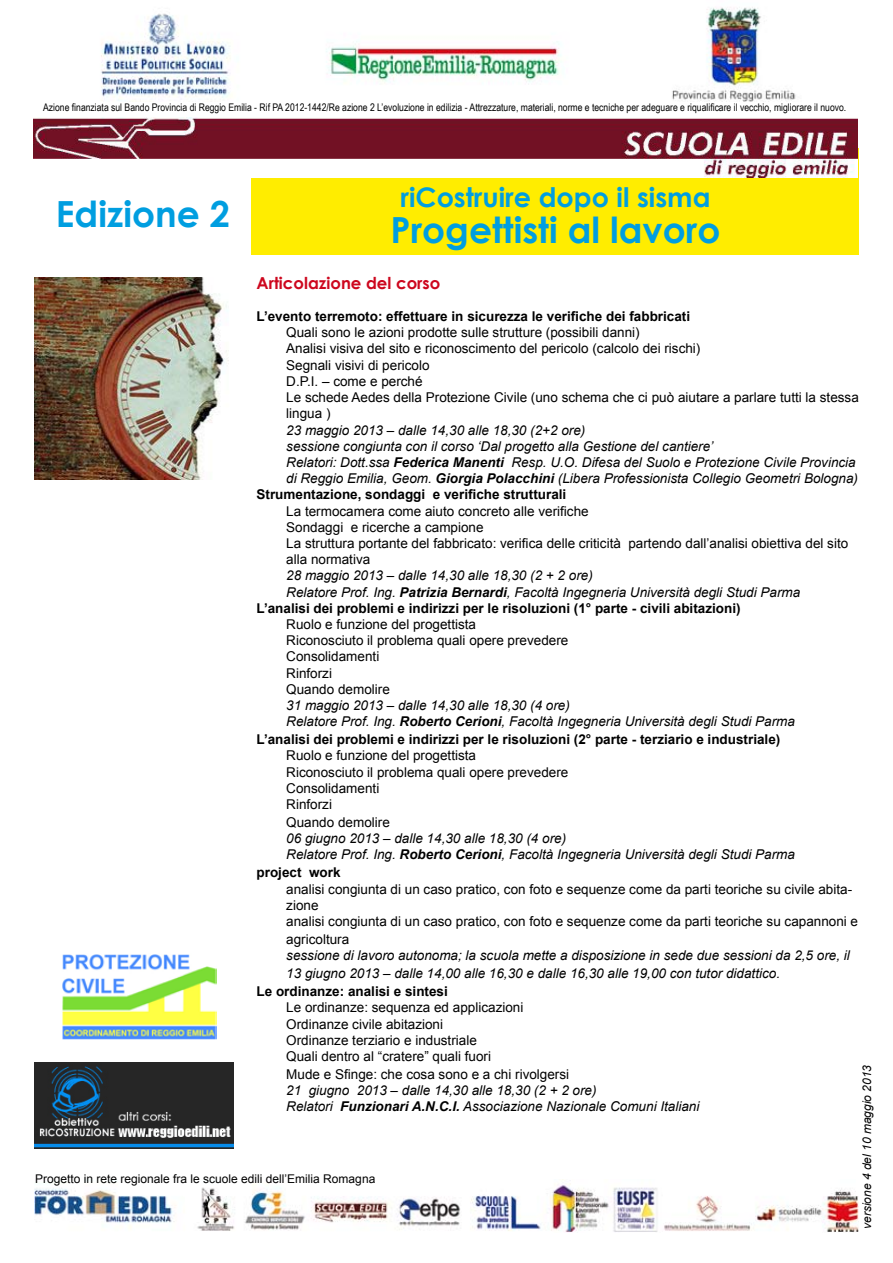
<style>
.page{position:relative;width:893px;height:1263px;background:#fff}
.page>*{position:absolute;margin:0;border:0;box-sizing:border-box;transform-origin:0 0}
.t1{font:700 36px "Century Gothic";color:#009ee0}
.t2{font:700 27px "Century Gothic";color:#009ee0}
.t3{font:700 16.5px "Century Gothic";color:#cd071e}
.t4{font:13.5px/16.2px "Arial";color:#000}
.t5{font:italic 13.5px/16.2px "Arial";color:#000}
.t6{font:700 13.5px "Arial";color:#000}
.t7{font:12px "Arial";color:#000}
.t8{font:italic 12px "Arial";color:#000}
.t9{font:10.5px "Arial Narrow";color:#000}
.s1{font-weight:700}
</style>
<div class="page">
<div style="left:252px;top:149px;width:607px;height:106px;background:#ffed00"></div>
<img style="left:34px;top:117px;width:823px;height:60px">
<img style="left:101px;top:7px;width:695px;height:94px">
<img style="left:34px;top:1062px;width:200px;height:86px">
<img style="left:34px;top:1179px;width:825px;height:53px">
<img style="left:34px;top:277px;width:195px;height:203px">
<img style="left:62px;top:954px;width:154px;height:86px">
<p class="t9" style="left:43px;top:100px;width:804px">Azione finanziata sul Bando Provincia di Reggio Emilia - Rif PA 2012-1442/Re azione 2 L’evoluzione in edilizia - Attrezzature, materiali, norme e tecniche per adeguare e riqualificare il vecchio, migliorare il nuovo.</p>
<h1 class="t1" style="left:56px;top:187px;width:176px">Edizione 2</h1>
<h2 class="t2" style="left:400px;top:177px;width:311px">riCostruire dopo il sisma</h2>
<h1 class="t1" style="left:391px;top:203px;width:331px">Progettisti al lavoro</h1>
<p class="t3" style="left:256px;top:270px;width:185px">Articolazione del corso</p>
<p class="t6" style="left:256px;top:307px;width:435px">L’evento terremoto: effettuare in sicurezza le verifiche dei fabbricati</p>
<p class="t4" style="left:286px;top:325px;width:574px">Quali sono le azioni prodotte sulle strutture (possibili danni)<br>Analisi visiva del sito e riconoscimento del pericolo (calcolo dei rischi)<br>Segnali visivi di pericolo<br>D.P.I. – come e perché<br>Le schede Aedes della Protezione Civile (uno schema che ci può aiutare a parlare tutti la stessa lingua )</p>
<p class="t5" style="left:286px;top:422px;width:301px">23 maggio 2013 – dalle 14,30 alle 18,30 (2+2 ore)</p>
<p class="t5" style="left:286px;top:438px;width:428px">sessione congiunta con il corso ‘Dal progetto alla Gestione del cantiere’</p>
<p class="t5" style="left:286px;top:454px;width:571px">Relatori: Dott.ssa <span class="s1">Federica Manenti</span> Resp. U.O. Difesa del Suolo e Protezione Civile Provincia</p>
<p class="t5" style="left:286px;top:470px;width:573px">di Reggio Emilia, Geom. <span class="s1">Giorgia Polacchini</span> (Libera Professionista Collegio Geometri Bologna)</p>
<p class="t6" style="left:256px;top:486px;width:311px">Strumentazione, sondaggi e verifiche strutturali</p>
<p class="t4" style="left:286px;top:503px;width:563px">La termocamera come aiuto concreto alle verifiche<br>Sondaggi e ricerche a campione<br>La struttura portante del fabbricato: verifica delle criticità partendo dall’analisi obiettiva del sito alla normativa</p>
<p class="t5" style="left:286px;top:568px;width:308px">28 maggio 2013 – dalle 14,30 alle 18,30 (2 + 2 ore)</p>
<p class="t5" style="left:286px;top:584px;width:515px">Relatore Prof. Ing. <span class="s1">Patrizia Bernardi</span>, Facoltà Ingegneria Università degli Studi Parma</p>
<p class="t6" style="left:256px;top:599px;width:486px">L’analisi dei problemi e indirizzi per le risoluzioni (1° parte - civili abitazioni)</p>
<p class="t4" style="left:286px;top:616px;width:284px">Ruolo e funzione del progettista<br>Riconosciuto il problema quali opere prevedere<br>Consolidamenti<br>Rinforzi<br>Quando demolire</p>
<p class="t5" style="left:286px;top:697px;width:510px">31 maggio 2013 – dalle 14,30 alle 18,30 (4 ore)<br>Relatore Prof. Ing. <span class="s1">Roberto Cerioni</span>, Facoltà Ingegneria Università degli Studi Parma</p>
<p class="t6" style="left:256px;top:730px;width:525px">L’analisi dei problemi e indirizzi per le risoluzioni (2° parte - terziario e industriale)</p>
<p class="t4" style="left:286px;top:748px;width:284px">Ruolo e funzione del progettista<br>Riconosciuto il problema quali opere prevedere<br>Consolidamenti<br>Rinforzi</p>
<p class="t4" style="left:286px;top:814px;width:105px">Quando demolire</p>
<p class="t5" style="left:286px;top:830px;width:510px">06 giugno 2013 – dalle 14,30 alle 18,30 (4 ore)<br>Relatore Prof. Ing. <span class="s1">Roberto Cerioni</span>, Facoltà Ingegneria Università degli Studi Parma</p>
<p class="t6" style="left:256px;top:864px;width:86px">project work</p>
<p class="t4" style="left:286px;top:881px;width:573px">analisi congiunta di un caso pratico, con foto e sequenze come da parti teoriche su civile abita&shy;zione<br>analisi congiunta di un caso pratico, con foto e sequenze come da parti teoriche su capannoni e</p>
<p class="t4" style="left:286px;top:931px;width:65px">agricoltura</p>
<p class="t5" style="left:286px;top:946px;width:565px;line-height:18px">sessione di lavoro autonoma; la scuola mette a disposizione in sede due sessioni da 2,5 ore, il<br>13 giugno 2013 – dalle 14,00 alle 16,30 e dalle 16,30 alle 19,00 con tutor didattico.</p>
<p class="t6" style="left:257px;top:982px;width:193px">Le ordinanze: analisi e sintesi</p>
<p class="t4" style="left:286px;top:1000px;width:239px">Le ordinanze: sequenza ed applicazioni Ordinanze civile abitazioni<br>Ordinanze terziario e industriale<br>Quali dentro al “cratere” quali fuori</p>
<p class="t4" style="left:286px;top:1066px;width:284px">Mude e Sfinge: che cosa sono e a chi rivolgersi</p>
<p class="t5" style="left:286px;top:1082px;width:415px">21 giugno 2013 – dalle 14,30 alle 18,30 (2 + 2 ore)<br>Relatori <span class="s1">Funzionari A.N.C.I.</span> Associazione Nazionale Comuni Italiani</p>
<p class="t8" style="left:859px;top:1229px;width:166px;rotate:-90deg">versione 4 del 10 maggio 2013</p>
<p class="t7" style="left:35px;top:1171px;width:342px">Progetto in rete regionale fra le scuole edili dell’Emilia Romagna</p>
</div>
